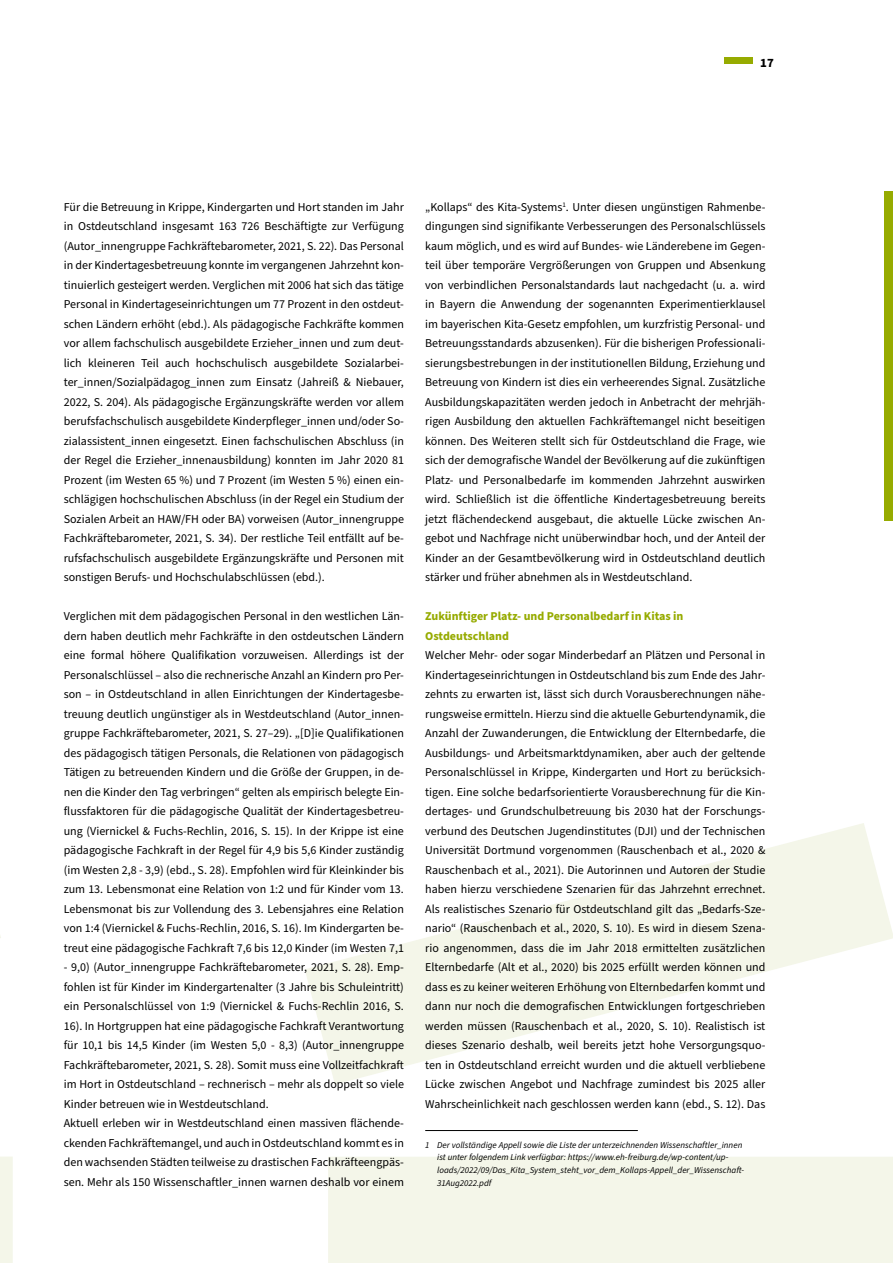
<style>
.page{position:relative;width:893px;height:1263px;background:#fff}
.page>*{position:absolute;margin:0;border:0;box-sizing:border-box;transform-origin:0 0}
.t1{font:700 12.75px "Source Sans Pro";color:#000}
.t2{font:12px/19.5px "Source Sans Pro";color:#000;text-align:justify}
.t3{font:700 12px/19.5px "Source Sans Pro";color:#96ab00}
.t4{font:italic 9px/12.8px "Source Sans Pro";color:#000}
</style>
<div class="page">
<div style="left:884px;top:191px;width:9px;height:330px;background:#96ab00"></div>
<div style="left:724px;top:57px;width:29px;height:6px;background:#96ab00"></div>
<svg style="left:305px;top:823px;width:588px;height:440px"></svg>
<svg style="left:0;top:936px;width:13px;height:327px"></svg>
<hr style="left:425px;top:1130px;width:213px;height:1px;background:#000">
<p class="t1" style="left:760px;top:54px;width:15px">17</p>
<p class="t2" style="left:64px;top:197px;width:342px">Für die Betreuung in Krippe, Kindergarten und Hort standen im Jahr in Ostdeutschland insgesamt 163 726 Beschäftigte zur Verfügung (Autor_innengruppe Fachkräftebarometer, 2021, S. 22). Das Personal in der Kindertagesbetreuung konnte im vergangenen Jahrzehnt kon&shy;tinuierlich gesteigert werden. Verglichen mit 2006 hat sich das tätige Personal in Kindertageseinrichtungen um 77 Prozent in den ostdeut&shy;schen Ländern erhöht (ebd.). Als pädagogische Fachkräfte kommen vor allem fachschulisch ausgebildete Erzieher_innen und zum deut&shy;lich kleineren Teil auch hochschulisch ausgebildete Sozialarbei&shy;ter_innen/Sozialpädagog_innen zum Einsatz (Jahreiß &amp; Niebauer, 2022, S. 204). Als pädagogische Ergänzungskräfte werden vor allem berufsfachschulisch ausgebildete Kinderpfleger_innen und/oder So&shy;zialassistent_innen eingesetzt. Einen fachschulischen Abschluss (in der Regel die Erzieher_innenausbildung) konnten im Jahr 2020 81<br>Prozent (im Westen 65 %) und 7 Prozent (im Westen 5 %) einen ein&shy;schlägigen hochschulischen Abschluss (in der Regel ein Studium der Sozialen Arbeit an HAW/FH oder BA) vorweisen (Autor_innengruppe Fachkräftebarometer, 2021, S. 34). Der restliche Teil entfällt auf be&shy;rufsfachschulisch ausgebildete Ergänzungskräfte und Personen mit sonstigen Berufs- und Hochschulabschlüssen (ebd.).</p>
<p class="t2" style="left:64px;top:607px;width:342px">Verglichen mit dem pädagogischen Personal in den westlichen Län&shy;dern haben deutlich mehr Fachkräfte in den ostdeutschen Ländern eine formal höhere Qualifikation vorzuweisen. Allerdings ist der Personalschlüssel – also die rechnerische Anzahl an Kindern pro Per&shy;son – in Ostdeutschland in allen Einrichtungen der Kindertagesbe&shy;treuung deutlich ungünstiger als in Westdeutschland (Autor_innen&shy;gruppe Fachkräftebarometer, 2021, S. 27–29). „[D]ie Qualifikationen des pädagogisch tätigen Personals, die Relationen von pädagogisch Tätigen zu betreuenden Kindern und die Größe der Gruppen, in de&shy;nen die Kinder den Tag verbringen“ gelten als empirisch belegte Ein&shy;flussfaktoren für die pädagogische Qualität der Kindertagesbetreu&shy;ung (Viernickel &amp; Fuchs-Rechlin, 2016, S. 15). In der Krippe ist eine pädagogische Fachkraft in der Regel für 4,9 bis 5,6 Kinder zuständig (im Westen 2,8 - 3,9) (ebd., S. 28). Empfohlen wird für Kleinkinder bis zum 13. Lebensmonat eine Relation von 1:2 und für Kinder vom 13.<br>Lebensmonat bis zur Vollendung des 3. Lebensjahres eine Relation von 1:4 (Viernickel &amp; Fuchs-Rechlin, 2016, S. 16). Im Kindergarten be&shy;treut eine pädagogische Fachkraft 7,6 bis 12,0 Kinder (im Westen 7,1</p>
<p class="t2" style="left:64px;top:958px;width:342px;text-align:left">- 9,0) (Autor_innengruppe Fachkräftebarometer, 2021, S. 28). Emp&shy;fohlen ist für Kinder im Kindergartenalter (3 Jahre bis Schuleintritt) ein Personalschlüssel von 1:9 (Viernickel &amp; Fuchs-Rechlin 2016, S.<br>16). In Hortgruppen hat eine pädagogische Fachkraft Verantwortung für 10,1 bis 14,5 Kinder (im Westen 5,0 - 8,3) (Autor_innengruppe Fachkräftebarometer, 2021, S. 28). Somit muss eine Vollzeitfachkraft im Hort in Ostdeutschland – rechnerisch – mehr als doppelt so viele Kinder betreuen wie in Westdeutschland.<br>Aktuell erleben wir in Westdeutschland einen massiven flächende&shy;ckenden Fachkräftemangel, und auch in Ostdeutschland kommt es in den wachsenden Städten teilweise zu drastischen Fachkräfteengpäs&shy;sen. Mehr als 150 Wissenschaftler_innen warnen deshalb vor einem</p>
<p class="t2" style="left:425px;top:197px;width:342px">„Kollaps“ des Kita-Systems<sup>1</sup>. Unter diesen ungünstigen Rahmenbe&shy;dingungen sind signifikante Verbesserungen des Personalschlüssels kaum möglich, und es wird auf Bundes- wie Länderebene im Gegen&shy;teil über temporäre Vergrößerungen von Gruppen und Absenkung von verbindlichen Personalstandards laut nachgedacht (u. a. wird in Bayern die Anwendung der sogenannten Experimentierklausel im bayerischen Kita-Gesetz empfohlen, um kurzfristig Personal- und Betreuungsstandards abzusenken). Für die bisherigen Professionali&shy;sierungsbestrebungen in der institutionellen Bildung, Erziehung und Betreuung von Kindern ist dies ein verheerendes Signal. Zusätzliche Ausbildungskapazitäten werden jedoch in Anbetracht der mehrjäh&shy;rigen Ausbildung den aktuellen Fachkräftemangel nicht beseitigen können. Des Weiteren stellt sich für Ostdeutschland die Frage, wie sich der demografische Wandel der Bevölkerung auf die zukünftigen Platz- und Personalbedarfe im kommenden Jahrzehnt auswirken wird. Schließlich ist die öffentliche Kindertagesbetreuung bereits jetzt flächendeckend ausgebaut, die aktuelle Lücke zwischen An&shy;gebot und Nachfrage nicht unüberwindbar hoch, und der Anteil der Kinder an der Gesamtbevölkerung wird in Ostdeutschland deutlich stärker und früher abnehmen als in Westdeutschland.</p>
<p class="t3" style="left:425px;top:607px;width:260px">Zukünftiger Platz- und Personalbedarf in Kitas in<br>Ostdeutschland</p>
<p class="t2" style="left:425px;top:646px;width:342px">Welcher Mehr- oder sogar Minderbedarf an Plätzen und Personal in Kindertageseinrichtungen in Ostdeutschland bis zum Ende des Jahr&shy;zehnts zu erwarten ist, lässt sich durch Vorausberechnungen nähe&shy;rungsweise ermitteln. Hierzu sind die aktuelle Geburtendynamik, die Anzahl der Zuwanderungen, die Entwicklung der Elternbedarfe, die Ausbildungs- und Arbeitsmarktdynamiken, aber auch der geltende Personalschlüssel in Krippe, Kindergarten und Hort zu berücksich&shy;tigen. Eine solche bedarfsorientierte Vorausberechnung für die Kin&shy;dertages- und Grundschulbetreuung bis 2030 hat der Forschungs&shy;verbund des Deutschen Jugendinstitutes (DJI) und der Technischen Universität Dortmund vorgenommen (Rauschenbach et al., 2020 &amp; Rauschenbach et al., 2021). Die Autorinnen und Autoren der Studie haben hierzu verschiedene Szenarien für das Jahrzehnt errechnet.<br>Als realistisches Szenario für Ostdeutschland gilt das „Bedarfs-Sze&shy;nario“ (Rauschenbach et al., 2020, S. 10). Es wird in diesem Szena&shy;rio angenommen, dass die im Jahr 2018 ermittelten zusätzlichen Elternbedarfe (Alt et al., 2020) bis 2025 erfüllt werden können und dass es zu keiner weiteren Erhöhung von Elternbedarfen kommt und dann nur noch die demografischen Entwicklungen fortgeschrieben werden müssen (Rauschenbach et al., 2020, S. 10). Realistisch ist dieses Szenario deshalb, weil bereits jetzt hohe Versorgungsquo&shy;ten in Ostdeutschland erreicht wurden und die aktuell verbliebene Lücke zwischen Angebot und Nachfrage zumindest bis 2025 aller Wahrscheinlichkeit nach geschlossen werden kann (ebd., S. 12). Das</p>
<p class="t4" style="left:437px;top:1139px;width:309px;text-indent:-12px">1 Der vollständige Appell sowie die Liste der unterzeichnenden Wissenschaftler_innen ist unter folgendem Link verfügbar: https://www.eh-freiburg.de/wp-content/up&shy;loads/2022/09/Das_Kita_System_steht_vor_dem_Kollaps-Appell_der_Wissenschaft-31Aug2022.pdf</p>
</div>
